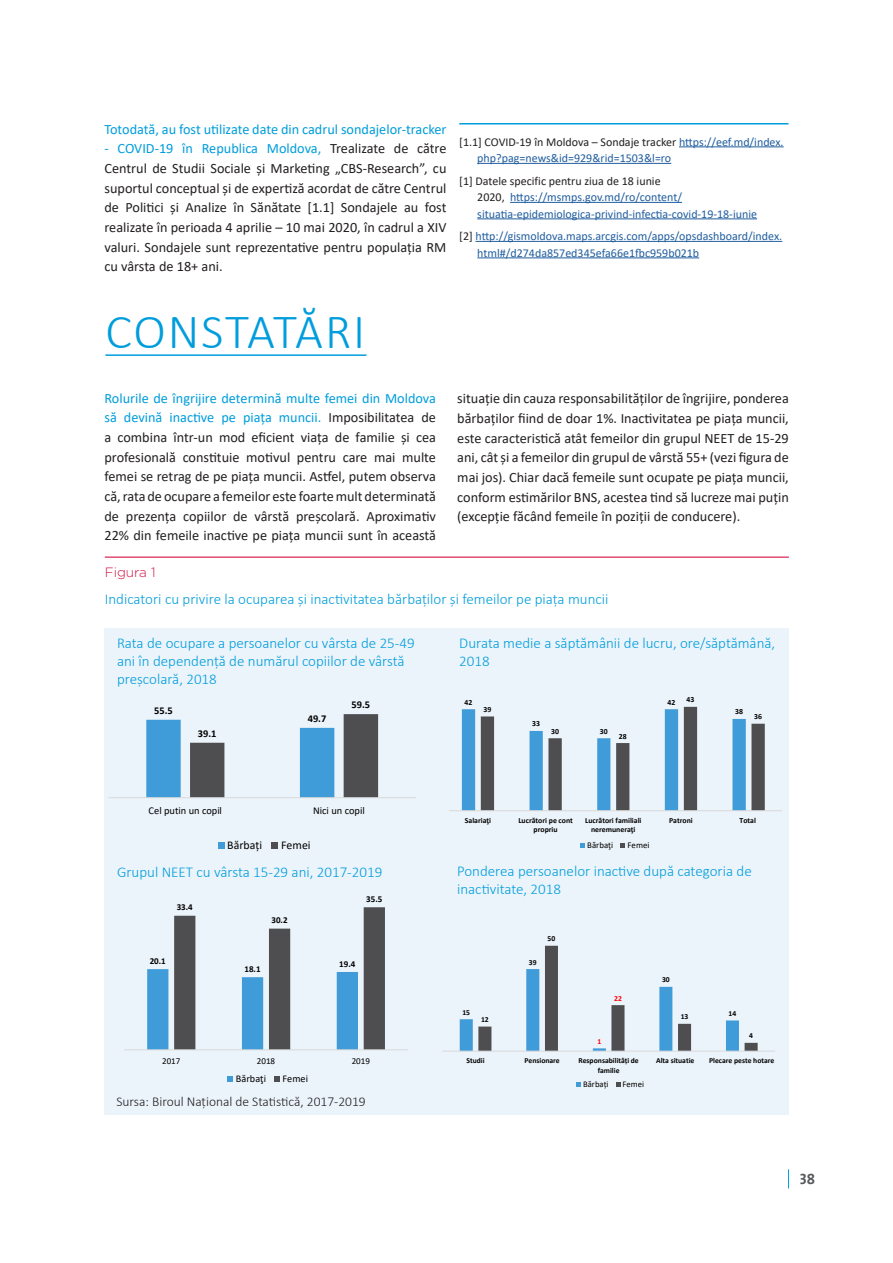
<style>
.page{position:relative;width:893px;height:1263px;background:#fff}
.page>*{position:absolute;margin:0;border:0;box-sizing:border-box;transform-origin:0 0}
.t1{font:300 49.5px "Calibri";letter-spacing:.035em;color:#009ddc}
.t2{font:300 15px/18px "Calibri";color:#009ddc}
.t3{font:15px "The Sans Bold Caps";color:#58595b}
.t4{font:14.25px/19.6px "Calibri";color:#231f20;text-align:justify}
.t5{font:14.25px "Calibri";color:#009ddc}
.t6{font:300 13.5px "Calibri";color:#231f20}
.t7{font:300 13.5px "Gotham";color:#d31245}
.t8{font:12px/16.5px "Calibri";color:#215e9e}
.t9{font:11.85px "Calibri";color:#000}
.t10{font:10.35px "Calibri";letter-spacing:-.005em;color:#000}
.t11{font:700 10.35px "Calibri";letter-spacing:-.005em;color:#000}
.t12{font:10.2px "Calibri";color:#000}
.t13{font:700 9px "Calibri";letter-spacing:-.005em;color:#000}
.t14{font:9px "Calibri";letter-spacing:-.005em;color:#000}
.t15{font:8.85px "Calibri";color:#000}
.t16{font:8.7px "Calibri";color:#000}
.t17{font:700 7.8px/9.4px "Calibri";color:#000;text-align:center}
.t18{font:700 7.65px/9.3px "Calibri";color:#000;text-align:center}
.t19{font:700 7.65px "Calibri";color:#f00}
.s1{color:#009ddc}
.s2{color:#231f20}
</style>
<div class="page">
<svg style="left:788px;top:1169px;width:1px;height:19px"></svg>
<hr style="left:459px;top:123px;width:329px;height:1px;background:#009ddc">
<hr style="left:679px;top:146px;width:105px;height:1px;background:#215e9e">
<hr style="left:477px;top:163px;width:194px;height:1px;background:#215e9e">
<hr style="left:510px;top:202px;width:172px;height:1px;background:#215e9e">
<hr style="left:477px;top:218px;width:280px;height:1px;background:#215e9e">
<hr style="left:475px;top:241px;width:307px;height:1px;background:#215e9e">
<hr style="left:477px;top:257px;width:222px;height:1px;background:#215e9e">
<div style="left:105px;top:628px;width:684px;height:487px;background:#ecf4fb"></div>
<hr style="left:105px;top:354px;width:261px;height:2px;background:#009ddc">
<hr style="left:105px;top:557px;width:684px;height:1px;background:#d31245">
<svg style="left:147px;top:907px;width:238px;height:142px"></svg>
<hr style="left:124px;top:1049px;width:284px;height:1px;background:#d9d9d9">
<svg style="left:228px;top:1076px;width:5px;height:6px"></svg>
<svg style="left:274px;top:1076px;width:6px;height:6px"></svg>
<svg style="left:146px;top:714px;width:232px;height:83px"></svg>
<hr style="left:109px;top:797px;width:307px;height:1px;background:#d9d9d9">
<div style="left:218px;top:842px;width:6px;height:7px;background:#409bd9"></div>
<div style="left:272px;top:842px;width:6px;height:7px;background:#4e4e50"></div>
<svg style="left:462px;top:707px;width:303px;height:103px"></svg>
<hr style="left:449px;top:810px;width:332px;height:1px;background:#d9d9d9">
<svg style="left:580px;top:843px;width:5px;height:4px"></svg>
<svg style="left:620px;top:843px;width:5px;height:4px"></svg>
<svg style="left:460px;top:946px;width:298px;height:105px"></svg>
<hr style="left:442px;top:1051px;width:333px;height:1px;background:#d9d9d9">
<svg style="left:576px;top:1082px;width:5px;height:5px"></svg>
<svg style="left:616px;top:1082px;width:4px;height:5px"></svg>
<p class="t5" style="left:104px;top:119px;width:344px">Totodată, au fost utilizate date din cadrul sondajelor-tracker</p>
<p class="t4" style="left:104px;top:138px;width:344px"><span class="s1">- COVID-19 în Republica Moldova,</span> Trealizate de către Centrul de Studii Sociale și Marketing „CBS-Research”, cu suportul conceptual și de expertiză acordat de către Centrul de Politici și Analize în Sănătate [1.1] Sondajele au fost realizate în perioada 4 aprilie – 10 mai 2020, în cadrul a XIV valuri. Sondajele sunt reprezentative pentru populația RM cu vârsta de 18+ ani.</p>
<p class="t8" style="left:477px;top:133px;width:308px;text-indent:-18px"><span class="s2">[1.1] COVID-19 în Moldova – Sondaje tracker</span> https://eef.md/index. php?pag=news&amp;id=929&amp;rid=1503&amp;l=ro</p>
<p class="t8" style="left:477px;top:172px;width:281px;text-indent:-18px"><span class="s2">[1] Datele specific pentru ziua de 18 iunie<br>2020,</span> https://msmps.gov.md/ro/content/ situatia-epidemiologica-privind-infectia-covid-19-18-iunie</p>
<p class="t8" style="left:477px;top:227px;width:306px;text-indent:-18px"><span class="s2">[2]</span> http://gismoldova.maps.arcgis.com/apps/opsdashboard/index. html#/d274da857ed345efa66e1fbc959b021b</p>
<h1 class="t1" style="left:105px;top:301px;width:261px">CONSTATĂRI</h1>
<p class="t4" style="left:104px;top:388px;width:333px"><span class="s1">Rolurile de îngrijire determină multe femei din Moldova să devină inactive pe piața muncii.</span> Imposibilitatea de a combina într-un mod eficient viața de familie și cea profesională constituie motivul pentru care mai multe femei se retrag de pe piața muncii. Astfel, putem observa că, rata de ocupare a femeilor este foarte mult determinată de prezența copiilor de vârstă preșcolară. Aproximativ 22% din femeile inactive pe piața muncii sunt în această</p>
<p class="t4" style="left:457px;top:388px;width:333px">situație din cauza responsabilităților de îngrijire, ponderea bărbaților fiind de doar 1%. Inactivitatea pe piața muncii, este caracteristică atât femeilor din grupul NEET de 15-29 ani, cât și a femeilor din grupul de vârstă 55+ (vezi figura de mai jos). Chiar dacă femeile sunt ocupate pe piața muncii, conform estimărilor BNS, acestea tind să lucreze mai puțin (excepție făcând femeile în poziții de conducere).</p>
<p class="t7" style="left:105px;top:565px;width:52px">Figura 1</p>
<p class="t2" style="left:105px;top:590px;width:505px">Indicatori cu privire la ocuparea și inactivitatea bărbaților și femeilor pe piața muncii</p>
<p class="t2" style="left:117px;top:634px;width:299px">Rata de ocupare a persoanelor cu vârsta de 25-49 ani în dependență de numărul copiilor de vârstă preșcolară, 2018</p>
<p class="t2" style="left:459px;top:634px;width:317px">Durata medie a săptămânii de lucru, ore/săptămână,<br>2018</p>
<p class="t11" style="left:154px;top:703px;width:20px">55.5</p>
<p class="t11" style="left:198px;top:726px;width:20px">39.1</p>
<p class="t11" style="left:308px;top:711px;width:20px">49.7</p>
<p class="t11" style="left:352px;top:697px;width:20px">59.5</p>
<p class="t17" style="left:465px;top:697px;width:9px">42</p>
<p class="t17" style="left:484px;top:704px;width:9px">39</p>
<p class="t17" style="left:532px;top:719px;width:9px">33</p>
<p class="t17" style="left:551px;top:726px;width:9px">30</p>
<p class="t17" style="left:600px;top:726px;width:9px">30</p>
<p class="t17" style="left:619px;top:731px;width:9px">28</p>
<p class="t17" style="left:668px;top:697px;width:9px">42</p>
<p class="t17" style="left:687px;top:695px;width:9px">43</p>
<p class="t17" style="left:735px;top:707px;width:9px">38</p>
<p class="t17" style="left:754px;top:712px;width:9px">36</p>
<p class="t10" style="left:149px;top:803px;width:75px">Cel putin un copil</p>
<p class="t10" style="left:313px;top:803px;width:53px">Nici un copil</p>
<p class="t9" style="left:227px;top:837px;width:36px">Bărbați</p>
<p class="t9" style="left:281px;top:837px;width:31px">Femei</p>
<p class="t2" style="left:117px;top:863px;width:267px">Grupul NEET cu vârsta 15-29 ani, 2017-2019</p>
<p class="t13" style="left:177px;top:901px;width:18px">33.4</p>
<p class="t13" style="left:150px;top:954px;width:18px">20.1</p>
<p class="t13" style="left:272px;top:914px;width:18px">30.2</p>
<p class="t13" style="left:245px;top:962px;width:18px">18.1</p>
<p class="t13" style="left:366px;top:893px;width:18px">35.5</p>
<p class="t13" style="left:339px;top:957px;width:18px">19.4</p>
<p class="t14" style="left:162px;top:1055px;width:20px">2017</p>
<p class="t14" style="left:257px;top:1055px;width:20px">2018</p>
<p class="t14" style="left:352px;top:1055px;width:20px">2019</p>
<p class="t12" style="left:236px;top:1071px;width:32px">Bărbaţi</p>
<p class="t12" style="left:283px;top:1071px;width:27px">Femei</p>
<p class="t6" style="left:116px;top:1093px;width:251px">Sursa: Biroul Național de Statistică, 2017-2019</p>
<p class="t17" style="left:465px;top:816px;width:28px">Salariaţi</p>
<p class="t17" style="left:518px;top:816px;width:56px">Lucrători pe cont propriu</p>
<p class="t17" style="left:585px;top:816px;width:58px">Lucrători familiali neremuneraţi</p>
<p class="t17" style="left:669px;top:816px;width:25px">Patroni</p>
<p class="t17" style="left:739px;top:816px;width:18px">Total</p>
<p class="t15" style="left:587px;top:839px;width:28px">Bărbaţi</p>
<p class="t15" style="left:627px;top:839px;width:23px">Femei</p>
<p class="t2" style="left:457px;top:862px;width:296px">Ponderea persoanelor inactive după categoria de inactivitate, 2018</p>
<p class="t18" style="left:462px;top:1007px;width:9px">15</p>
<p class="t18" style="left:481px;top:1015px;width:9px">12</p>
<p class="t18" style="left:529px;top:957px;width:9px">39</p>
<p class="t18" style="left:548px;top:934px;width:9px">50</p>
<p class="t19" style="left:614px;top:993px;width:9px">22</p>
<p class="t19" style="left:597px;top:1036px;width:5px">1</p>
<p class="t18" style="left:662px;top:975px;width:9px">30</p>
<p class="t18" style="left:681px;top:1012px;width:9px">13</p>
<p class="t18" style="left:729px;top:1009px;width:9px">14</p>
<p class="t18" style="left:749px;top:1031px;width:5px">4</p>
<p class="t18" style="left:466px;top:1056px;width:20px">Studii</p>
<p class="t18" style="left:524px;top:1056px;width:37px">Pensionare</p>
<p class="t18" style="left:579px;top:1056px;width:62px">Responsabilități de familie</p>
<p class="t18" style="left:656px;top:1056px;width:40px">Alta situatie</p>
<p class="t18" style="left:709px;top:1056px;width:67px">Plecare peste hotare</p>
<p class="t16" style="left:583px;top:1078px;width:27px">Bărbați</p>
<p class="t16" style="left:623px;top:1078px;width:23px">Femei</p>
<p class="t3" style="left:800px;top:1166px;width:17px">38</p>
</div>
